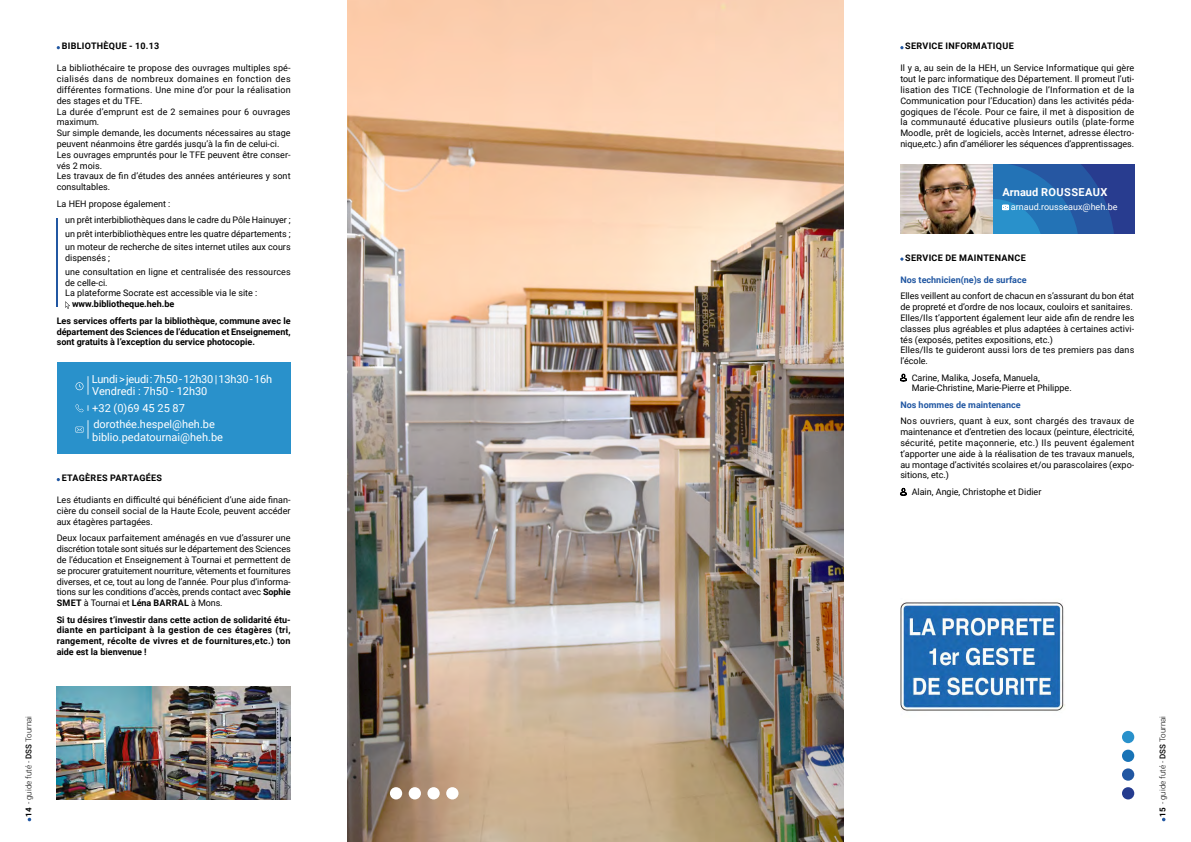
<style>
.page{position:relative;width:1191px;height:842px;background:#fff}
.page>*{position:absolute;margin:0;border:0;box-sizing:border-box;transform-origin:0 0}
.t1{font:11px "Roboto";color:#fff}
.t2{font:700 11px "Roboto";letter-spacing:.035em;color:#fff}
.t3{font:9px/10.8px "Roboto";color:#000}
.t4{font:700 9px/10.8px "Roboto";letter-spacing:.015em;color:#000;text-align:justify}
.t5{font:700 9px "Roboto";letter-spacing:.035em;color:#000}
.t6{font:9px/10.8px "Roboto";letter-spacing:.025em;color:#000}
.t7{font:700 9px "Roboto";color:#2157a2}
.t8{font:9px "Roboto";color:#fff}
.t9{font:300 8px "Roboto";color:#000}
.s1{font-size:22px}
.s2{font-weight:700}
.s3{font-weight:500}
</style>
<div class="page">
<img style="left:347px;top:0;width:496px;height:842px">
<div style="left:446px;top:787px;width:12px;height:12px;background:#fff;border-radius:50%"></div>
<div style="left:427px;top:787px;width:13px;height:12px;background:#fff;border-radius:50%"></div>
<div style="left:409px;top:787px;width:12px;height:12px;background:#fff;border-radius:50%"></div>
<div style="left:390px;top:787px;width:12px;height:12px;background:#fff;border-radius:50%"></div>
<div style="left:1122px;top:787px;width:12px;height:12px;background:#253c8f;border-radius:50%"></div>
<div style="left:1122px;top:768px;width:12px;height:13px;background:#2157a2;border-radius:50%"></div>
<div style="left:1122px;top:750px;width:12px;height:12px;background:#1873b6;border-radius:50%"></div>
<div style="left:1122px;top:731px;width:12px;height:12px;background:#2991cb;border-radius:50%"></div>
<svg style="left:65px;top:301px;width:5px;height:8px"></svg>
<hr style="left:57px;top:219px;width:1px;height:88px;background:#2157a2">
<svg style="left:900px;top:374px;width:6px;height:7px"></svg>
<svg style="left:900px;top:488px;width:6px;height:8px"></svg>
<img style="left:57px;top:686px;width:233px;height:113px">
<div style="left:57px;top:362px;width:234px;height:92px;background:#2991cb"></div>
<svg style="left:76px;top:382px;width:7px;height:8px"></svg>
<svg style="left:75px;top:404px;width:9px;height:8px"></svg>
<svg style="left:76px;top:427px;width:7px;height:6px"></svg>
<img style="left:900px;top:602px;width:165px;height:109px">
<svg style="left:992px;top:164px;width:142px;height:69px;background:#2963aa"></svg>
<img style="left:900px;top:164px;width:92px;height:69px">
<p class="t5" style="left:62px;top:40px;width:99px">BIBLIOTHÈQUE - 10.13</p>
<p class="t3" style="left:57px;top:62px;width:235px;text-align:justify">La bibliothécaire te propose des ouvrages multiples spé&shy;cialisés dans de nombreux domaines en fonction des différentes formations. Une mine d’or pour la réalisation des stages et du TFE.</p>
<p class="t6" style="left:57px;top:106px;width:235px">La durée d’emprunt est de 2 semaines pour 6 ouvrages maximum.</p>
<p class="t3" style="left:57px;top:127px;width:235px">Sur simple demande, les documents nécessaires au stage peuvent néanmoins être gardés jusqu’à la fin de celui-ci.</p>
<p class="t3" style="left:57px;top:149px;width:235px">Les ouvrages empruntés pour le TFE peuvent être conser&shy;vés 2 mois.</p>
<p class="t3" style="left:57px;top:170px;width:235px">Les travaux de fin d’études des années antérieures y sont consultables.</p>
<p class="t3" style="left:57px;top:198px;width:115px">La HEH propose également :</p>
<p class="t3" style="left:65px;top:214px;width:227px">un prêt interbibliothèques dans le cadre du Pôle Hainuyer ;</p>
<p class="t3" style="left:65px;top:228px;width:227px">un prêt interbibliothèques entre les quatre départements ;</p>
<p class="t3" style="left:65px;top:241px;width:227px">un moteur de recherche de sites internet utiles aux cours dispensés ;</p>
<p class="t3" style="left:65px;top:266px;width:227px">une consultation en ligne et centralisée des ressources de celle-ci.</p>
<p class="t3" style="left:65px;top:288px;width:194px">La plateforme Socrate est accessible via le site :</p>
<p class="t4" style="left:72px;top:298px;width:104px">www.bibliotheque.heh.be</p>
<p class="t4" style="left:57px;top:315px;width:235px">Les services offerts par la bibliothèque, commune avec le département des Sciences de l’éducation et Enseignement, sont gratuits à l’exception du service photocopie.</p>
<p class="t1" style="left:87px;top:372px;width:187px"><span class="s1">|</span> Lundi &gt; jeudi : 7h50 - 12h30 | 13h30 - 16h</p>
<p class="t1" style="left:92px;top:384px;width:117px">Vendredi : 7h50 - 12h30</p>
<p class="t1" style="left:87px;top:400px;width:100px"><sup>|</sup> +32 (0)69 45 25 87</p>
<p class="t1" style="left:87px;top:416px;width:130px"><span class="s1">|</span> dorothée.hespel@heh.be</p>
<p class="t1" style="left:92px;top:429px;width:132px">biblio.pedatournai@heh.be</p>
<p class="t5" style="left:62px;top:472px;width:102px">ETAGÈRES PARTAGÉES</p>
<p class="t3" style="left:57px;top:494px;width:235px;text-align:justify">Les étudiants en difficulté qui bénéficient d’une aide finan&shy;cière du conseil social de la Haute Ecole, peuvent accéder aux étagères partagées.</p>
<p class="t3" style="left:57px;top:532px;width:235px;text-align:justify">Deux locaux parfaitement aménagés en vue d’assurer une discrétion totale sont situés sur le département des Sciences de l’éducation et Enseignement à Tournai et permettent de se procurer gratuitement nourriture, vêtements et fournitures diverses, et ce, tout au long de l’année. Pour plus d’informa&shy;tions sur les conditions d’accès, prends contact avec <span class="s2">Sophie SMET</span> à Tournai et <span class="s2">Léna BARRAL</span> à Mons.</p>
<p class="t4" style="left:57px;top:614px;width:235px">Si tu désires t’investir dans cette action de solidarité étu&shy;diante en participant à la gestion de ces étagères (tri, rangement, récolte de vivres et de fournitures,etc.) ton aide est la bienvenue !</p>
<p class="t9" style="left:23px;top:817px;width:103px;rotate:-90deg"><span class="s2">14</span> - guide futé - <span class="s3">DSS</span> Tournai</p>
<p class="t5" style="left:905px;top:40px;width:110px">SERVICE INFORMATIQUE</p>
<p class="t3" style="left:900px;top:62px;width:235px;text-align:justify">Il y a, au sein de la HEH, un Service Informatique qui gère tout le parc informatique des Département. Il promeut l’uti&shy;lisation des TICE (Technologie de l’Information et de la Communication pour l’Education) dans les activités péda&shy;gogiques de l’école. Pour ce faire, il met à disposition de la communauté éducative plusieurs outils (plate-forme Moodle, prêt de logiciels, accès Internet, adresse électro&shy;nique,etc.) afin d’améliorer les séquences d’apprentissages.</p>
<p class="t2" style="left:1002px;top:185px;width:106px">Arnaud ROUSSEAUX</p>
<p class="t8" style="left:1011px;top:200px;width:108px">arnaud.rousseaux@heh.be</p>
<p class="t5" style="left:905px;top:251px;width:122px">SERVICE DE MAINTENANCE</p>
<p class="t7" style="left:900px;top:273px;width:128px">Nos technicien(ne)s de surface</p>
<p class="t3" style="left:900px;top:290px;width:235px">Elles veillent au confort de chacun en s’assurant du bon état de propreté et d’ordre de nos locaux, couloirs et sanitaires.</p>
<p class="t3" style="left:900px;top:312px;width:235px;text-align:justify">Elles/Ils t’apportent également leur aide afin de rendre les classes plus agréables et plus adaptées à certaines activi&shy;tés (exposés, petites expositions, etc.)</p>
<p class="t3" style="left:900px;top:344px;width:235px">Elles/Ils te guideront aussi lors de tes premiers pas dans l’école.</p>
<p class="t3" style="left:911px;top:372px;width:130px">Carine, Malika, Josefa, Manuela,</p>
<p class="t3" style="left:911px;top:382px;width:162px">Marie-Christine, Marie-Pierre et Philippe.</p>
<p class="t7" style="left:900px;top:398px;width:122px">Nos hommes de maintenance</p>
<p class="t3" style="left:900px;top:415px;width:235px;text-align:justify">Nos ouvriers, quant à eux, sont chargés des travaux de maintenance et d’entretien des locaux (peinture, électricité, sécurité, petite maçonnerie, etc.) Ils peuvent également t’apporter une aide à la réalisation de tes travaux manuels, au montage d’activités scolaires et/ou parascolaires (expo&shy;sitions, etc.)</p>
<p class="t3" style="left:911px;top:486px;width:131px">Alain, Angie, Christophe et Didier</p>
<p class="t9" style="left:1157px;top:817px;width:103px;rotate:-90deg"><span class="s2">15</span> - guide futé - <span class="s3">DSS</span> Tournai</p>
</div>
